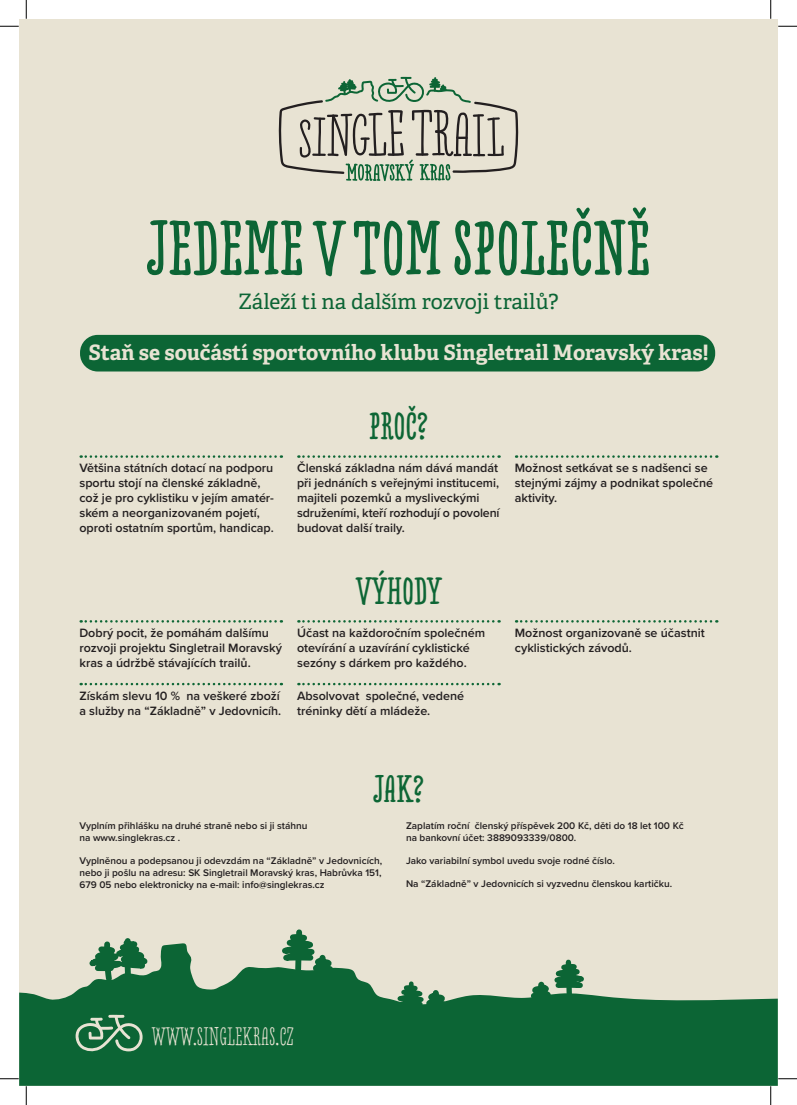
<style>
.page{position:relative;width:797px;height:1105px;background:#fff}
.page>*{position:absolute;margin:0;border:0;box-sizing:border-box;transform-origin:0 0}
.t1{font:700 75px "Love Potion No 10";color:#0c6535}
.nadpis{font:700 37.5px "Love Potion No 10";color:#0d6635}
.t2{font:25px "Love Potion No 10";color:#e8e3d3}
.t3{font:700 21.25px "Adelle PE";color:#e8e3d3}
.t4{font:21.25px "Adelle PE";color:#0c6535}
.t5{font:600 12.5px/15px "Proxima Nova";color:#231f20}
.t6{font:600 10px/12px "Proxima Nova";color:#231f20}
</style>
<div class="page">
<div style="left:19px;top:19px;width:758px;height:1067px;background:#e8e3d3"></div>
<div style="left:80px;top:335px;width:635px;height:36px;background:#0c6535;border-radius:18px"></div>
<svg style="left:278px;top:77px;width:240px;height:104px"></svg>
<svg style="left:19px;top:979px;width:758px;height:107px;background:#1e6f42"></svg>
<svg style="left:69px;top:938px;width:124px;height:47px"></svg>
<svg style="left:223px;top:929px;width:226px;height:89px"></svg>
<svg style="left:526px;top:959px;width:111px;height:43px"></svg>
<svg style="left:74px;top:1015px;width:70px;height:37px"></svg>
<svg style="left:81px;top:455px;width:201px;height:3px"></svg>
<svg style="left:298px;top:455px;width:201px;height:3px"></svg>
<svg style="left:516px;top:455px;width:201px;height:3px"></svg>
<svg style="left:81px;top:620px;width:201px;height:3px"></svg>
<svg style="left:81px;top:683px;width:201px;height:2px"></svg>
<svg style="left:298px;top:620px;width:201px;height:3px"></svg>
<svg style="left:298px;top:683px;width:201px;height:2px"></svg>
<svg style="left:516px;top:620px;width:201px;height:3px"></svg>
<svg style="left:0;top:25px;width:19px;height:2px"></svg>
<svg style="left:778px;top:25px;width:19px;height:2px"></svg>
<svg style="left:0;top:1078px;width:19px;height:1px"></svg>
<svg style="left:778px;top:1078px;width:19px;height:1px"></svg>
<svg style="left:25px;top:0;width:2px;height:19px"></svg>
<svg style="left:25px;top:1086px;width:2px;height:19px"></svg>
<svg style="left:770px;top:0;width:1px;height:19px"></svg>
<svg style="left:770px;top:1086px;width:1px;height:19px"></svg>
<h1 class="t1" style="left:146px;top:204px;width:506px">JEDEME V TOM SPOLEČNĚ</h1>
<h3 class="t4" style="left:238px;top:286px;width:322px">Záleží ti na dalším rozvoji trailů?</h3>
<h3 class="t3" style="left:88px;top:337px;width:621px">Staň se součástí sportovního klubu Singletrail Moravský kras!</h3>
<p class="nadpis" style="left:369px;top:404px;width:60px">PROČ?</p>
<p class="t5" style="left:79px;top:461px;width:196px">Většina státních dotací na podporu sportu stojí na členské základně, což je pro cyklistiku v jejím amatér&shy;ském a neorganizovaném pojetí, oproti ostatním sportům, handicap.</p>
<p class="t5" style="left:297px;top:461px;width:204px">Členská základna nám dává mandát při jednáních s veřejnými institucemi, majiteli pozemků a mysliveckými sdruženími, kteří rozhodují o povolení budovat další traily.</p>
<p class="t5" style="left:515px;top:461px;width:200px">Možnost setkávat se s nadšenci se stejnými zájmy a podnikat společné aktivity.</p>
<p class="t5" style="left:79px;top:625px;width:204px">Dobrý pocit, že pomáhám dalšímu rozvoji projektu Singletrail Moravský kras a údržbě stávajících trailů.</p>
<p class="t5" style="left:79px;top:688px;width:203px">Získám slevu 10 % na veškeré zboží a služby na “Základně” v Jedovnicíh.</p>
<p class="nadpis" style="left:356px;top:569px;width:87px">VÝHODY</p>
<p class="t5" style="left:297px;top:625px;width:190px">Účast na každoročním společném otevírání a uzavírání cyklistické sezóny s dárkem pro každého.</p>
<p class="t5" style="left:297px;top:688px;width:168px">Absolvovat společné, vedené tréninky dětí a mládeže.</p>
<p class="nadpis" style="left:373px;top:767px;width:52px">JAK?</p>
<p class="t5" style="left:515px;top:625px;width:191px">Možnost organizovaně se účastnit cyklistických závodů.</p>
<p class="t6" style="left:79px;top:820px;width:229px">Vyplním přihlášku na druhé straně nebo si ji stáhnu na www.singlekras.cz .</p>
<p class="t6" style="left:79px;top:855px;width:304px;text-align:justify">Vyplněnou a podepsanou ji odevzdám na “Základně” v Jedovnicích, nebo ji pošlu na adresu: SK Singletrail Moravský kras, Habrůvka 151, 679 05 nebo elektronicky na e-mail: info@singlekras.cz</p>
<p class="t6" style="left:406px;top:820px;width:279px">Zaplatím roční členský příspěvek 200 Kč, děti do 18 let 100 Kč na bankovní účet: 3889093339/0800.</p>
<p class="t6" style="left:406px;top:855px;width:210px">Jako variabilní symbol uvedu svoje rodné číslo.</p>
<p class="t6" style="left:406px;top:878px;width:267px">Na “Základně” v Jedovnicích si vyzvednu členskou kartičku.</p>
<h3 class="t2" style="left:151px;top:1022px;width:144px">WWW.SINGLEKRAS.CZ</h3>
</div>
